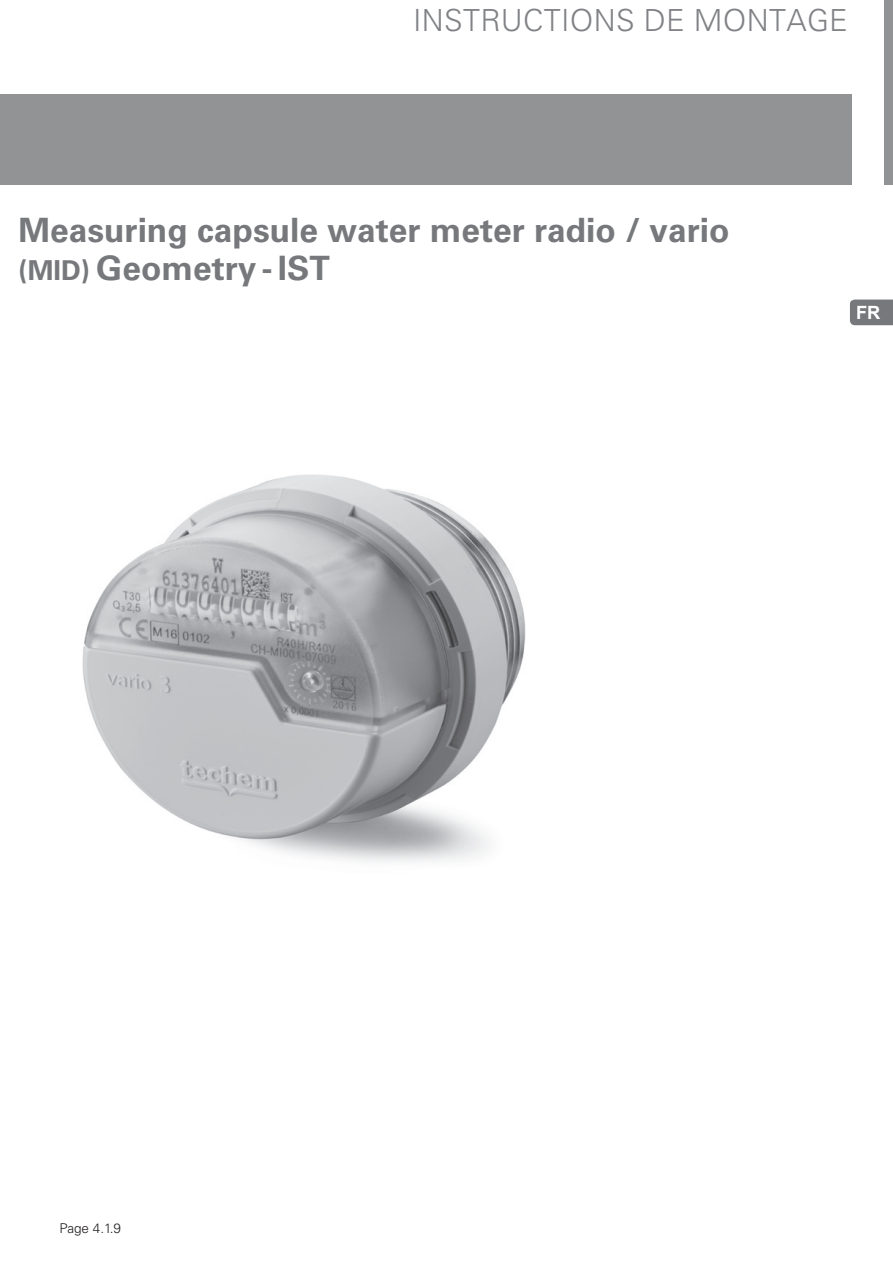
<style>
.page{position:relative;width:893px;height:1263px;background:#fff}
.page>*{position:absolute;margin:0;border:0;box-sizing:border-box;transform-origin:0 0}
.t1{font:700 33.45px/38.7px "Univers LTCYR 65";color:#76787b}
.t2{font:300 30.45px "Univers LT Pro 45";letter-spacing:.01em;color:#808285}
.t3{font:700 18.3px "Arial";color:#fff}
.t4{font:300 13.5px "Univers LT Pro 45";color:#231f20}
.s1{font-size:27.45px}
</style>
<div class="page">
<div style="left:0;top:94px;width:851px;height:90px;background:#919395"></div>
<div style="left:884px;top:0;width:9px;height:184px;background:#919395"></div>
<svg style="left:850px;top:300px;width:43px;height:25px"></svg>
<img style="left:82px;top:474px;width:444px;height:388px">
<p class="t2" style="left:413px;top:2px;width:436px">INSTRUCTIONS DE MONTAGE</p>
<p class="t1" style="left:19px;top:209px;width:713px">Measuring capsule water meter radio / vario <span class="s1">(MID)</span> Geometry - IST</p>
<p class="t3" style="left:856px;top:301px;width:26px">FR</p>
<p class="t4" style="left:60px;top:1220px;width:63px">Page 4.1.9</p>
</div>
